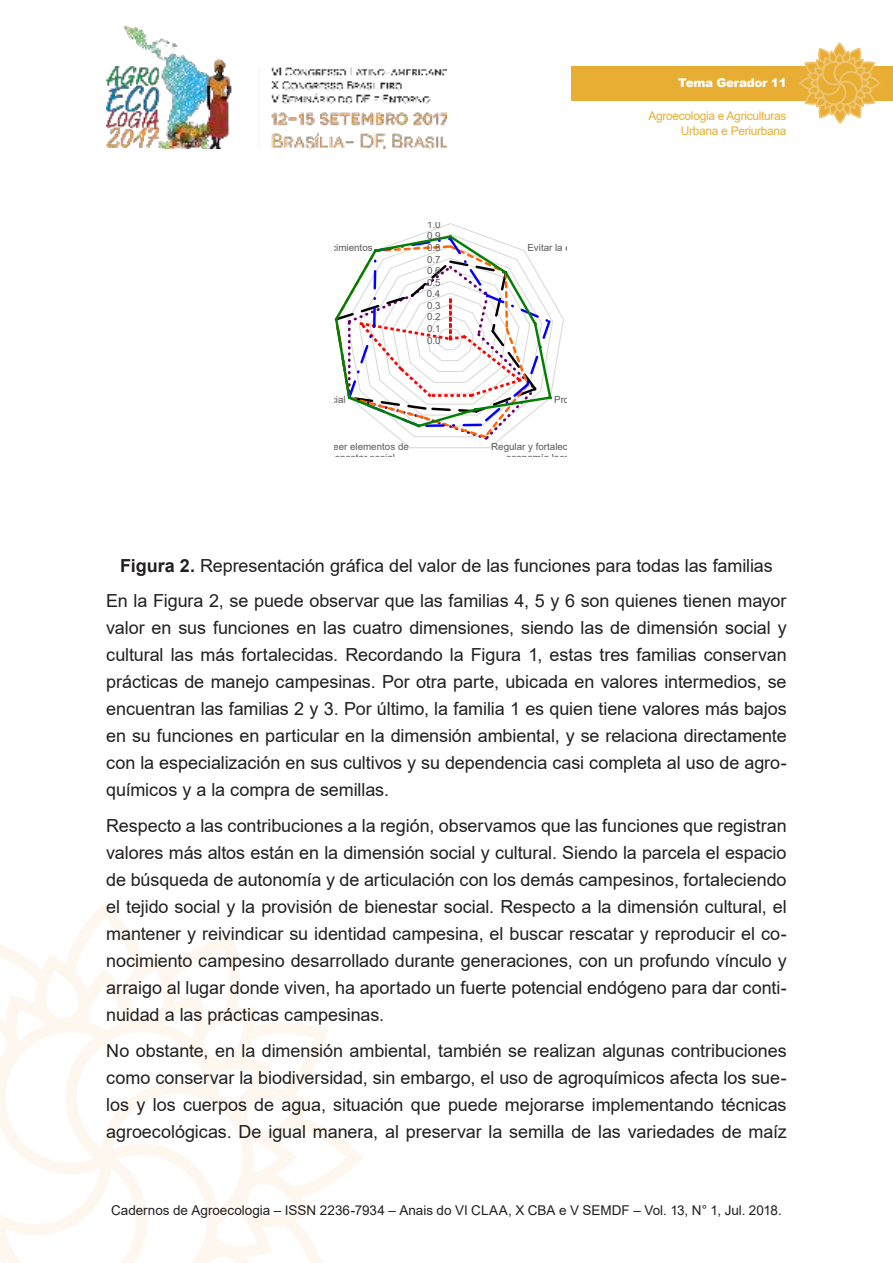
<style>
.page{position:relative;width:893px;height:1263px;background:#fff}
.page>*{position:absolute;margin:0;border:0;box-sizing:border-box;transform-origin:0 0}
.t1{font:18px/27px "Arial";letter-spacing:-.005em;color:#221f1f;text-align:justify}
.t2{font:13.5px "Arial";color:#221f1f}
.t3{font:12px/14.4px "Arial";letter-spacing:-.025em;color:#e7ae33;text-align:right}
.t4{font:900 12px "Arial";letter-spacing:-.025em;color:#fff}
.t5{font:9.75px/10.8px "Arial";color:#595959;text-align:right}
.s1{font-weight:700}
</style>
<div class="page">
<img style="left:106px;top:25px;width:340px;height:124px">
<svg style="left:0;top:910px;width:363px;height:353px"></svg>
<div style="left:571px;top:66px;width:322px;height:34px;background:#e7ae33"></div>
<svg style="left:798px;top:43px;width:83px;height:81px"></svg>
<svg style="left:334px;top:223px;width:230px;height:225px"></svg>
<p class="t5" style="left:310px;top:243px;width:64px">conocimientos</p>
<p class="t5" style="left:427px;top:220px;width:15px">1.0</p>
<p class="t5" style="left:427px;top:231px;width:15px">0.9</p>
<p class="t5" style="left:427px;top:243px;width:15px">0.8</p>
<p class="t5" style="left:427px;top:255px;width:15px">0.7</p>
<p class="t5" style="left:427px;top:266px;width:15px">0.6</p>
<p class="t5" style="left:427px;top:278px;width:15px">0.5</p>
<p class="t5" style="left:427px;top:289px;width:15px">0.4</p>
<p class="t5" style="left:427px;top:301px;width:15px">0.3</p>
<p class="t5" style="left:427px;top:312px;width:15px">0.2</p>
<p class="t5" style="left:427px;top:324px;width:15px">0.1</p>
<p class="t5" style="left:427px;top:336px;width:15px">0.0</p>
<p class="t5" style="left:321px;top:395px;width:26px">social</p>
<p class="t5" style="left:327px;top:442px;width:83px;text-align:left;text-indent:-7px">roveer elementos de bienestar social</p>
<p class="t5" style="left:527px;top:243px;width:54px">Evitar la ero</p>
<p class="t5" style="left:554px;top:395px;width:22px">Prod</p>
<p class="t5" style="left:491px;top:442px;width:83px">Regular y fortalece economía local</p>
<p class="t4" style="left:678px;top:76px;width:110px">Tema Gerador 11</p>
<p class="t3" style="left:648px;top:110px;width:140px">Agroecologia e Agriculturas<br>Urbana e Periurbana</p>
<p class="t1" style="left:106px;top:549px;width:682px;line-height:35.5px;text-align:center"><span class="s1">Figura 2.</span> Representación gráfica del valor de las funciones para todas las familias<br>En la Figura 2, se puede observar que las familias 4, 5 y 6 son quienes tienen mayor</p>
<p class="t1" style="left:106px;top:616px;width:682px">valor en sus funciones en las cuatro dimensiones, siendo las de dimensión social y cultural las más fortalecidas. Recordando la Figura 1, estas tres familias conservan prácticas de manejo campesinas. Por otra parte, ubicada en valores intermedios, se encuentran las familias 2 y 3. Por último, la familia 1 es quien tiene valores más bajos en su funciones en particular en la dimensión ambiental, y se relaciona directamente con la especialización en sus cultivos y su dependencia casi completa al uso de agro&shy;químicos y a la compra de semillas.</p>
<p class="t1" style="left:106px;top:814px;width:682px">Respecto a las contribuciones a la región, observamos que las funciones que registran valores más altos están en la dimensión social y cultural. Siendo la parcela el espacio de búsqueda de autonomía y de articulación con los demás campesinos, fortaleciendo el tejido social y la provisión de bienestar social. Respecto a la dimensión cultural, el mantener y reivindicar su identidad campesina, el buscar rescatar y reproducir el co&shy;nocimiento campesino desarrollado durante generaciones, con un profundo vínculo y arraigo al lugar donde viven, ha aportado un fuerte potencial endógeno para dar conti&shy;nuidad a las prácticas campesinas.</p>
<p class="t1" style="left:106px;top:1038px;width:682px">No obstante, en la dimensión ambiental, también se realizan algunas contribuciones como conservar la biodiversidad, sin embargo, el uso de agroquímicos afecta los sue&shy;los y los cuerpos de agua, situación que puede mejorarse implementando técnicas agroecológicas. De igual manera, al preservar la semilla de las variedades de maíz</p>
<p class="t2" style="left:111px;top:1205px;width:672px">Cadernos de Agroecologia – ISSN 2236-7934 – Anais do VI CLAA, X CBA e V SEMDF – Vol. 13, N° 1, Jul. 2018.</p>
</div>
